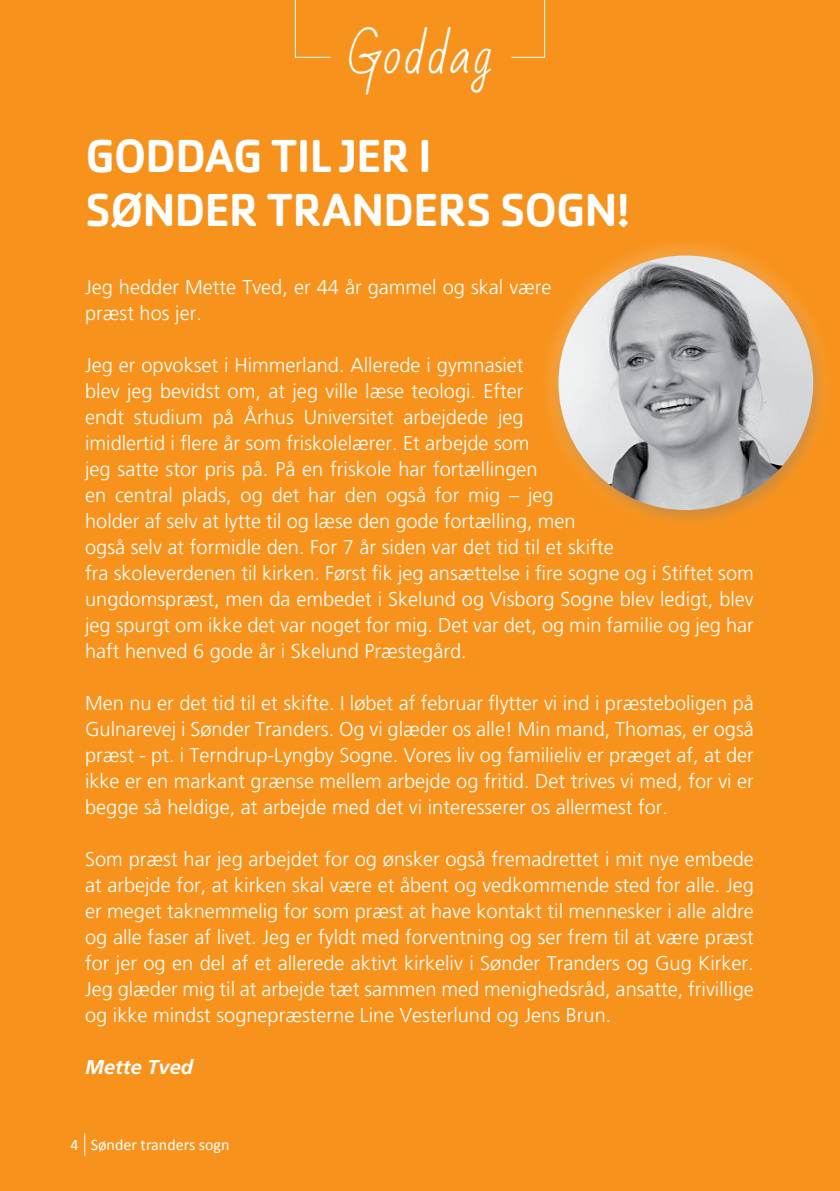
<style>
.page{position:relative;width:840px;height:1191px;background:#fff}
.page>*{position:absolute;margin:0;border:0;box-sizing:border-box;transform-origin:0 0}
.t1{font:500 48px/54px "Cachet";letter-spacing:-.03em;color:#fff}
.t2{font:48px "Bad Script";letter-spacing:.045em;color:#fff}
.t3{font:300 20px/26px "Frutiger";color:#fff}
.t4{font:italic 700 20px "Frutiger";color:#fff}
.t5{font:16px "Calibri";color:#fff}
</style>
<div class="page">
<div style="left:0;top:0;width:839px;height:1191px;background:#f7931d"></div>
<svg style="left:295px;top:0;width:250px;height:58px"></svg>
<div style="left:537px;top:234px;width:296px;height:297px;background:#fff;opacity:.35"></div>
<img style="left:558px;top:255px;width:254px;height:255px;border-radius:127px">
<svg style="left:84px;top:1133px;width:1px;height:22px"></svg>
<h1 class="t2" style="left:348px;top:28px;width:145px">Goddag</h1>
<h1 class="t1" style="left:85px;top:127px;width:546px">GODDAG TIL JER I<br>SØNDER TRANDERS SOGN!</h1>
<p class="t3" style="left:85px;top:274px;width:468px">Jeg hedder Mette Tved, er 44 år gammel og skal være præst hos jer.</p>
<p class="t3" style="left:85px;top:352px;width:670px">Jeg er opvokset i Himmerland. Allerede i gymnasiet<br>blev jeg bevidst om, at jeg ville læse teologi. Efter<br>endt studium på Århus Universitet arbejdede jeg<br>imidlertid i flere år som friskolelærer. Et arbejde som<br>jeg satte stor pris på. På en friskole har fortællingen<br>en central plads, og det har den også for mig – jeg<br>holder af selv at lytte til og læse den gode fortælling, men<br>også selv at formidle den. For 7 år siden var det tid til et skifte<br>fra skoleverdenen til kirken. Først fik jeg ansættelse i fire sogne og i Stiftet som ungdomspræst, men da embedet i Skelund og Visborg Sogne blev ledigt, blev jeg spurgt om ikke det var noget for mig. Det var det, og min familie og jeg har haft henved 6 gode år i Skelund Præstegård.</p>
<p class="t3" style="left:85px;top:690px;width:670px;text-align:justify">Men nu er det tid til et skifte. I løbet af februar flytter vi ind i præsteboligen på Gulnarevej i Sønder Tranders. Og vi glæder os alle! Min mand, Thomas, er også præst - pt. i Terndrup-Lyngby Sogne. Vores liv og familieliv er præget af, at der ikke er en markant grænse mellem arbejde og fritid. Det trives vi med, for vi er begge så heldige, at arbejde med det vi interesserer os allermest for.</p>
<p class="t3" style="left:85px;top:846px;width:670px;text-align:justify">Som præst har jeg arbejdet for og ønsker også fremadrettet i mit nye embede at arbejde for, at kirken skal være et åbent og vedkommende sted for alle. Jeg er meget taknemmelig for som præst at have kontakt til mennesker i alle aldre og alle faser af livet. Jeg er fyldt med forventning og ser frem til at være præst for jer og en del af et allerede aktivt kirkeliv i Sønder Tranders og Gug Kirker.<br>Jeg glæder mig til at arbejde tæt sammen med menighedsråd, ansatte, frivillige og ikke mindst sognepræsterne Line Vesterlund og Jens Brun.</p>
<p class="t4" style="left:85px;top:1055px;width:109px">Mette Tved</p>
<p class="t5" style="left:71px;top:1134px;width:160px">4 Sønder tranders sogn</p>
</div>
